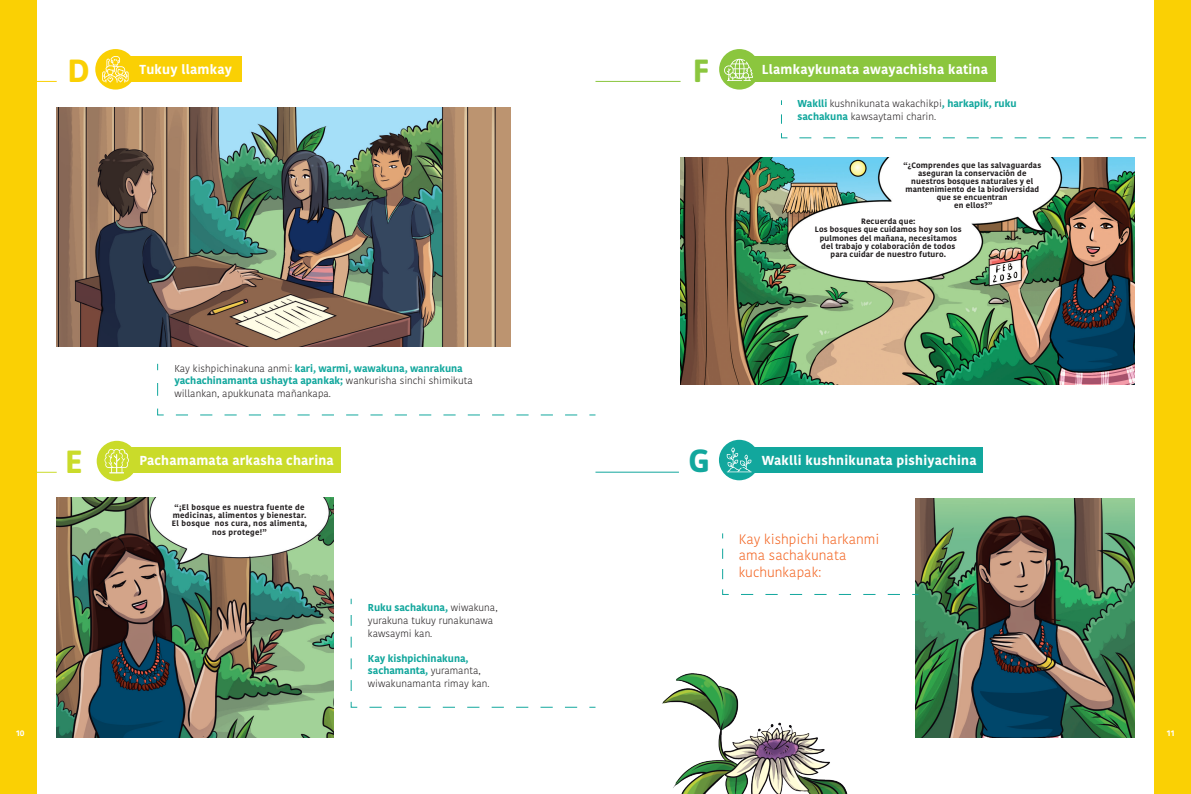
<style>
.page{position:relative;width:1191px;height:794px;background:#fff}
.page>*{position:absolute;margin:0;border:0;box-sizing:border-box;transform-origin:0 0}
.t1{font:700 32px "Asap";color:#8bc63e}
.t2{font:700 32px "Asap";color:#12a79d}
.t3{font:700 32px "Asap";color:#fad004}
.t4{font:700 32px "Asap";color:#cadb2a}
.t5{font:300 13.7px/16.5px "Kohinoor";color:#f36421}
.t6{font:700 13px "Kohinoor";letter-spacing:.02em;color:#fff}
.t7{font:300 10px/12.6px "Kohinoor";color:#231f20}
.t8{font:700 8px "Kohinoor";color:#fff}
.t9{font:700 7.8px/8.1px "Kohinoor";letter-spacing:.02em;color:#231f20;text-align:center}
.t10{font:700 7.8px/8.1px "Kohinoor";letter-spacing:.04em;color:#231f20;text-align:center}
.s1{font-weight:700;color:#12a79d}
</style>
<div class="page">
<img style="left:57px;top:107px;width:453px;height:239px">
<img style="left:57px;top:498px;width:277px;height:239px">
<img style="left:680px;top:158px;width:454px;height:227px">
<svg style="left:781px;top:100px;width:374px;height:39px"></svg>
<hr style="left:595px;top:81px;width:85px;height:1px;background:#8bc63e">
<div style="left:719px;top:49px;width:40px;height:41px;background:#8bc63e;border-radius:50%"></div>
<svg style="left:724px;top:59px;width:29px;height:22px"></svg>
<div style="left:753px;top:57px;width:243px;height:25px;background:#8bc63e"></div>
<img style="left:916px;top:498px;width:218px;height:239px">
<div style="left:753px;top:447px;width:230px;height:26px;background:#12a79d"></div>
<hr style="left:595px;top:472px;width:84px;height:1px;background:#12a79d">
<svg style="left:722px;top:533px;width:196px;height:62px"></svg>
<div style="left:719px;top:440px;width:40px;height:40px;background:#12a79d;border-radius:50%"></div>
<svg style="left:727px;top:447px;width:24px;height:25px"></svg>
<img style="left:662px;top:673px;width:186px;height:121px">
<svg style="left:157px;top:363px;width:439px;height:53px"></svg>
<hr style="left:0;top:81px;width:57px;height:1px;background:#fad004">
<div style="left:131px;top:57px;width:110px;height:25px;background:#fad004"></div>
<div style="left:95px;top:49px;width:41px;height:41px;background:#fad004;border-radius:50%"></div>
<svg style="left:102px;top:56px;width:27px;height:27px"></svg>
<hr style="left:0;top:472px;width:57px;height:1px;background:#cadb2a">
<svg style="left:351px;top:598px;width:245px;height:110px"></svg>
<div style="left:97px;top:441px;width:40px;height:40px;background:#cadb2a;border-radius:50%"></div>
<svg style="left:104px;top:448px;width:25px;height:25px"></svg>
<div style="left:131px;top:447px;width:209px;height:26px;background:#cadb2a"></div>
<div style="left:1155px;top:0;width:36px;height:794px;background:#fad004"></div>
<div style="left:0;top:0;width:36px;height:794px;background:#fad004"></div>
<h1 class="t3" style="left:67px;top:48px;width:24px">D</h1>
<h3 class="t6" style="left:139px;top:61px;width:94px">Tukuy llamkay</h3>
<p class="t7" style="left:174px;top:362px;width:300px">Kay kishpichinakuna anmi: <span class="s1">kari, warmi, wawakuna, wanrakuna yachachinamanta ushayta apankak;</span> wankurisha sinchi shimikuta willankan, apukkunata mañankapa.</p>
<h1 class="t4" style="left:65px;top:438px;width:19px">E</h1>
<h3 class="t6" style="left:139px;top:452px;width:196px">Pachamamata arkasha charina</h3>
<p class="t10" style="left:172px;top:503px;width:137px">“¡El bosque es nuestra fuente de medicinas, alimentos y bienestar.<br>El bosque nos cura, nos alimenta, nos protege!”</p>
<p class="t7" style="left:368px;top:601px;width:131px"><span class="s1">Ruku sachakuna,</span> wiwakuna, yurakuna tukuy runakunawa kawsaymi kan.</p>
<p class="t7" style="left:368px;top:652px;width:123px"><span class="s1">Kay kishpichinakuna, sachamanta,</span> yuramanta, wiwakunamanta rimay kan.</p>
<h1 class="t1" style="left:692px;top:48px;width:18px">F</h1>
<h3 class="t6" style="left:762px;top:61px;width:228px">Llamkaykunata awayachisha katina</h3>
<p class="t7" style="left:797px;top:97px;width:220px"><span class="s1">Waklli</span> kushnikunata wakachikpi<span class="s1">, harkapik, ruku sachakuna</span> kawsaytami charin.</p>
<p class="t9" style="left:903px;top:161px;width:139px">“¿Comprendes que las salvaguardas aseguran la conservación de nuestros bosques naturales y el mantenimiento de la biodiversidad que se encuentran<br>en ellos?”</p>
<p class="t9" style="left:815px;top:218px;width:148px">Recuerda que:<br>Los bosques que cuidamos hoy son los pulmones del mañana, necesitamos del trabajo y colaboración de todos para cuidar de nuestro futuro.</p>
<h1 class="t2" style="left:688px;top:438px;width:23px">G</h1>
<h3 class="t6" style="left:761px;top:452px;width:216px">Waklli kushnikunata pishiyachina</h3>
<h2 class="t5" style="left:738px;top:531px;width:142px">Kay kishpichi harkanmi ama sachakunata kuchunkapak:</h2>
<p class="t8" style="left:16px;top:728px;width:10px">10</p>
<p class="t8" style="left:1166px;top:728px;width:9px">11</p>
</div>
